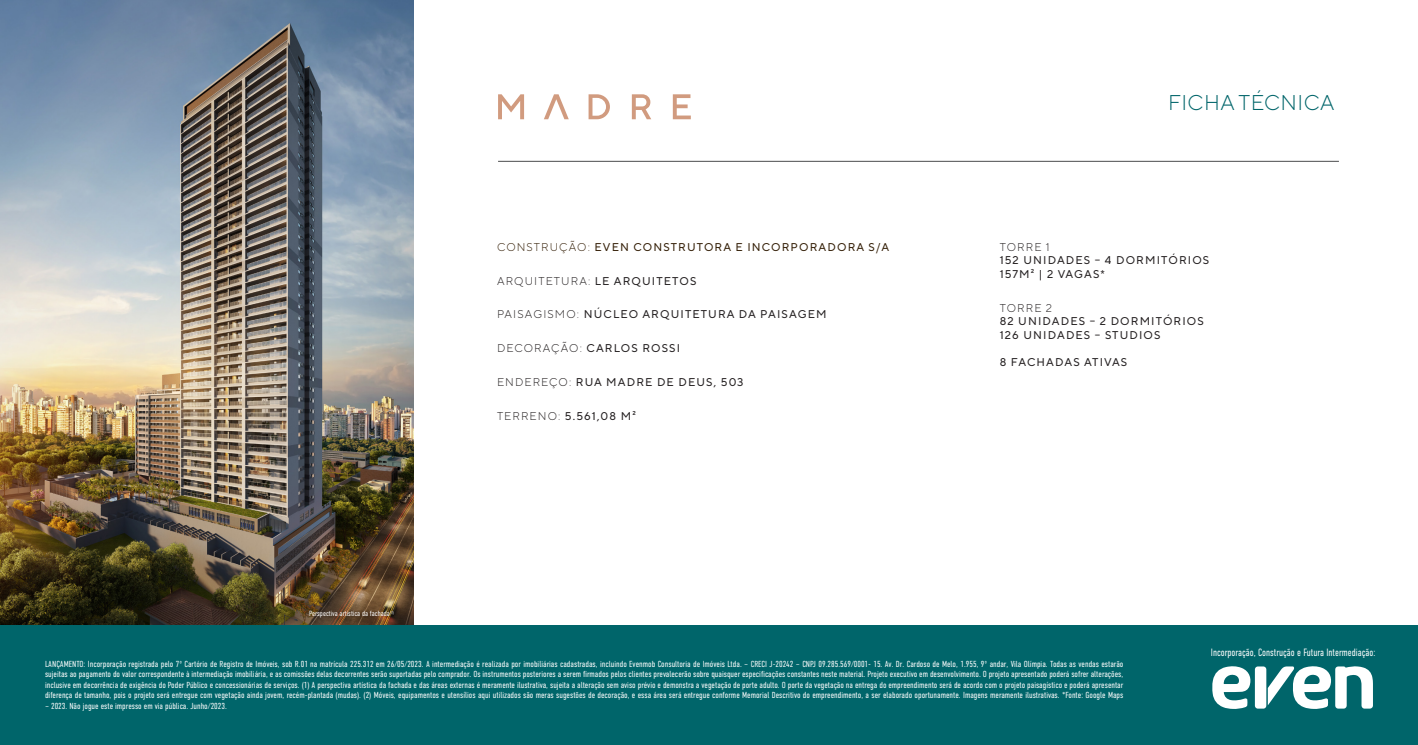
<style>
.page{position:relative;width:1418px;height:745px;background:#fff}
.page>*{position:absolute;margin:0;border:0;box-sizing:border-box;transform-origin:0 0}
.t1{font:300 21.38px "TT Norms Pro";letter-spacing:.02em;color:#00656a}
.t2{font:11.25px/13.5px "TT Norms Pro";letter-spacing:.1em;color:#231f20}
.t3{font:11.25px "TT Norms Pro";letter-spacing:.1em;color:#331e06}
.t4{font:300 11.25px "TT Norms Pro";letter-spacing:.1em;color:#231f20}
.t5{font:300 10.5px "DIN Condensed";color:#fff;scale:.93 1}
.t6{font:300 8.75px/10.5px "DIN Condensed";color:#fff;text-align:justify}
.t7{font:300 7.5px "DIN Condensed";color:#fff}
.s1{font-weight:300}
.s2{font-weight:400}
</style>
<div class="page">
<img style="left:0;top:0;width:414px;height:625px">
<div style="left:0;top:625px;width:1417px;height:119px;background:#00656a"></div>
<svg style="left:498px;top:94px;width:26px;height:25px"></svg>
<svg style="left:544px;top:94px;width:24px;height:25px"></svg>
<svg style="left:588px;top:94px;width:22px;height:25px"></svg>
<svg style="left:632px;top:94px;width:19px;height:25px"></svg>
<svg style="left:673px;top:94px;width:18px;height:25px"></svg>
<svg style="left:1212px;top:666px;width:39px;height:42px"></svg>
<svg style="left:1267px;top:666px;width:105px;height:42px"></svg>
<div style="left:1254px;top:666px;width:12px;height:42px;background:#fff;border-radius:3px"></div>
<hr style="left:498px;top:161px;width:840px;height:1px;background:#4b4c4d">
<p class="t7" style="left:309px;top:609px;width:86px">Perspectiva artística da fachada<sup>(1)</sup></p>
<p class="t3" style="left:497px;top:238px;width:393px"><span class="s1">CONSTRUÇÃO:</span> EVEN CONSTRUTORA E INCORPORADORA S/A</p>
<p class="t4" style="left:497px;top:272px;width:201px">ARQUITETURA: <span class="s2">LE ARQUITETOS</span></p>
<p class="t2" style="left:497px;top:306px;width:331px"><span class="s1">PAISAGISMO:</span> NÚCLEO ARQUITETURA DA PAISAGEM</p>
<p class="t2" style="left:497px;top:340px;width:185px"><span class="s1">DECORAÇÃO:</span> CARLOS ROSSI</p>
<p class="t2" style="left:497px;top:374px;width:248px"><span class="s1">ENDEREÇO:</span> RUA MADRE DE DEUS, 503</p>
<p class="t2" style="left:497px;top:408px;width:140px"><span class="s1">TERRENO:</span> 5.561,08 M²</p>
<p class="t1" style="left:1168px;top:87px;width:168px">FICHA TÉCNICA</p>
<p class="t4" style="left:999px;top:238px;width:52px">TORRE 1</p>
<p class="t2" style="left:999px;top:252px;width:211px">152 UNIDADES – 4 DORMITÓRIOS<br>157M² | 2 VAGAS*</p>
<p class="t4" style="left:999px;top:299px;width:54px">TORRE 2</p>
<p class="t2" style="left:999px;top:313px;width:206px">82 UNIDADES – 2 DORMITÓRIOS<br>126 UNIDADES – STUDIOS</p>
<p class="t2" style="left:999px;top:354px;width:129px">8 FACHADAS ATIVAS</p>
<p class="t5" style="left:1210px;top:646px;width:178px">Incorporação, Construção e Futura Intermediação:</p>
<p class="t6" style="left:45px;top:658px;width:1079px">LANÇAMENTO: Incorporação registrada pelo 7º Cartório de Registro de Imóveis, sob R.01 na matrícula 225.312 em 26/05/2023. A intermediação é realizada por imobiliárias cadastradas, incluindo Evenmob Consultoria de Imóveis Ltda. – CRECI J-20242 – CNPJ 09.285.569/0001- 15. Av. Dr. Cardoso de Melo, 1.955, 9º andar, Vila Olímpia. Todas as vendas estarão sujeitas ao pagamento do valor correspondente à intermediação imobiliária, e as comissões delas decorrentes serão suportadas pelo comprador. Os instrumentos posteriores a serem firmados pelos clientes prevalecerão sobre quaisquer especificações constantes neste material. Projeto executivo em desenvolvimento. O projeto apresentado poderá sofrer alterações, inclusive em decorrência de exigência do Poder Público e concessionárias de serviços. (1) A perspectiva artística da fachada e das áreas externas é meramente ilustrativa, sujeita a alteração sem aviso prévio e demonstra a vegetação de porte adulto. O porte da vegetação na entrega do empreendimento será de acordo com o projeto paisagístico e poderá apresentar diferença de tamanho, pois o projeto será entregue com vegetação ainda jovem, recém-plantada (mudas). (2) Móveis, equipamentos e utensílios aqui utilizados são meras sugestões de decoração, e essa área será entregue conforme Memorial Descritivo do empreendimento, a ser elaborado oportunamente. Imagens meramente ilustrativas. *Fonte: Google Maps</p>
<p class="t6" style="left:45px;top:700px;width:183px">– 2023. Não jogue este impresso em via pública. Junho/2023.</p>
</div>
